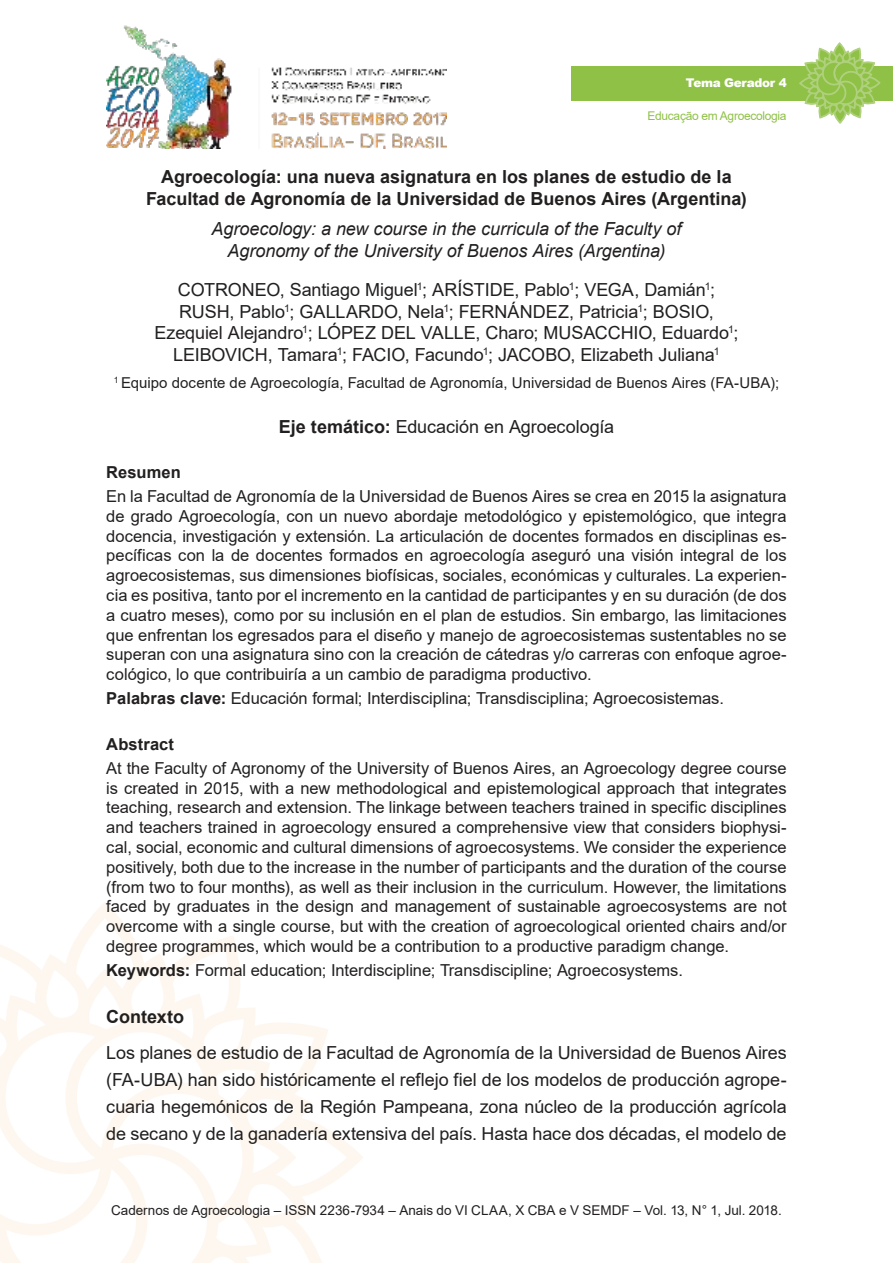
<style>
.page{position:relative;width:893px;height:1263px;background:#fff}
.page>*{position:absolute;margin:0;border:0;box-sizing:border-box;transform-origin:0 0}
.t1{font:18px/21.6px "Arial";letter-spacing:-.005em;color:#221f1f;text-align:center}
.t2{font:700 18px/21.6px "Arial";color:#221f1f;text-align:center}
.t3{font:italic 18px/21.6px "Arial";letter-spacing:-.005em;color:#221f1f;text-align:center}
.t4{font:16.5px/19.8px "Arial";color:#221f1f;text-align:justify}
.t5{font:700 16.5px "Arial";letter-spacing:.005em;color:#221f1f}
.t6{font:15px "Arial";color:#221f1f}
.t7{font:13.5px "Arial";color:#221f1f}
.t8{font:12px "Arial";letter-spacing:-.025em;color:#8fc147}
.t9{font:900 12px "Arial";letter-spacing:-.025em;color:#fff}
.s1{font-weight:700}
</style>
<div class="page">
<img style="left:106px;top:25px;width:340px;height:124px">
<svg style="left:0;top:910px;width:363px;height:353px"></svg>
<div style="left:571px;top:66px;width:322px;height:34px;background:#8fc147"></div>
<svg style="left:798px;top:43px;width:83px;height:81px"></svg>
<p class="t9" style="left:686px;top:76px;width:102px">Tema Gerador 4</p>
<p class="t8" style="left:647px;top:112px;width:141px">Educação em Agroecologia</p>
<p class="t2" style="left:146px;top:168px;width:602px">Agroecología: una nueva asignatura en los planes de estudio de la<br>Facultad de Agronomía de la Universidad de Buenos Aires (Argentina)</p>
<p class="t3" style="left:212px;top:219px;width:471px">Agroecology: a new course in the curricula of the Faculty of<br>Agronomy of the University of Buenos Aires (Argentina)</p>
<p class="t1" style="left:155px;top:281px;width:585px">COTRONEO, Santiago Miguel<sup>1</sup>; ARÍSTIDE, Pablo<sup>1</sup>; VEGA, Damián<sup>1</sup>; RUSH, Pablo<sup>1</sup>; GALLARDO, Nela<sup>1</sup>; FERNÁNDEZ, Patricia<sup>1</sup>; BOSIO, Ezequiel Alejandro<sup>1</sup>; LÓPEZ DEL VALLE, Charo; MUSACCHIO, Eduardo<sup>1</sup>; LEIBOVICH, Tamara<sup>1</sup>; FACIO, Facundo<sup>1</sup>; JACOBO, Elizabeth Juliana<sup>1</sup></p>
<p class="t6" style="left:114px;top:377px;width:667px"><sup>1</sup> Equipo docente de Agroecología, Facultad de Agronomía, Universidad de Buenos Aires (FA-UBA);</p>
<p class="t1" style="left:279px;top:417px;width:337px"><span class="s1">Eje temático:</span> Educación en Agroecología</p>
<p class="t5" style="left:106px;top:466px;width:76px">Resumen</p>
<p class="t4" style="left:106px;top:488px;width:682px">En la Facultad de Agronomía de la Universidad de Buenos Aires se crea en 2015 la asignatura de grado Agroecología, con un nuevo abordaje metodológico y epistemológico, que integra docencia, investigación y extensión. La articulación de docentes formados en disciplinas es&shy;pecíficas con la de docentes formados en agroecología aseguró una visión integral de los agroecosistemas, sus dimensiones biofísicas, sociales, económicas y culturales. La experien&shy;cia es positiva, tanto por el incremento en la cantidad de participantes y en su duración (de dos a cuatro meses), como por su inclusión en el plan de estudios. Sin embargo, las limitaciones que enfrentan los egresados para el diseño y manejo de agroecosistemas sustentables no se superan con una asignatura sino con la creación de cátedras y/o carreras con enfoque agroe&shy;cológico, lo que contribuiría a un cambio de paradigma productivo.</p>
<p class="t4" style="left:106px;top:690px;width:619px"><span class="s1">Palabras clave:</span> Educación formal; Interdisciplina; Transdisciplina; Agroecosistemas.</p>
<p class="t5" style="left:106px;top:738px;width:69px">Abstract</p>
<p class="t4" style="left:106px;top:759px;width:682px">At the Faculty of Agronomy of the University of Buenos Aires, an Agroecology degree course is created in 2015, with a new methodological and epistemological approach that integrates teaching, research and extension. The linkage between teachers trained in specific disciplines and teachers trained in agroecology ensured a comprehensive view that considers biophysi&shy;cal, social, economic and cultural dimensions of agroecosystems. We consider the experience positively, both due to the increase in the number of participants and the duration of the course (from two to four months), as well as their inclusion in the curriculum. However, the limitations faced by graduates in the design and management of sustainable agroecosystems are not overcome with a single course, but with the creation of agroecological oriented chairs and/or degree programmes, which would be a contribution to a productive paradigm change.</p>
<p class="t4" style="left:106px;top:962px;width:578px"><span class="s1">Keywords:</span> Formal education; Interdiscipline; Transdiscipline; Agroecosystems.</p>
<p class="t2" style="left:106px;top:1008px;width:79px">Contexto</p>
<p class="t1" style="left:106px;top:1040px;width:682px;line-height:27px;text-align:justify">Los planes de estudio de la Facultad de Agronomía de la Universidad de Buenos Aires (FA-UBA) han sido históricamente el reflejo fiel de los modelos de producción agrope&shy;cuaria hegemónicos de la Región Pampeana, zona núcleo de la producción agrícola de secano y de la ganadería extensiva del país. Hasta hace dos décadas, el modelo de</p>
<p class="t7" style="left:111px;top:1205px;width:672px">Cadernos de Agroecologia – ISSN 2236-7934 – Anais do VI CLAA, X CBA e V SEMDF – Vol. 13, N° 1, Jul. 2018.</p>
</div>
